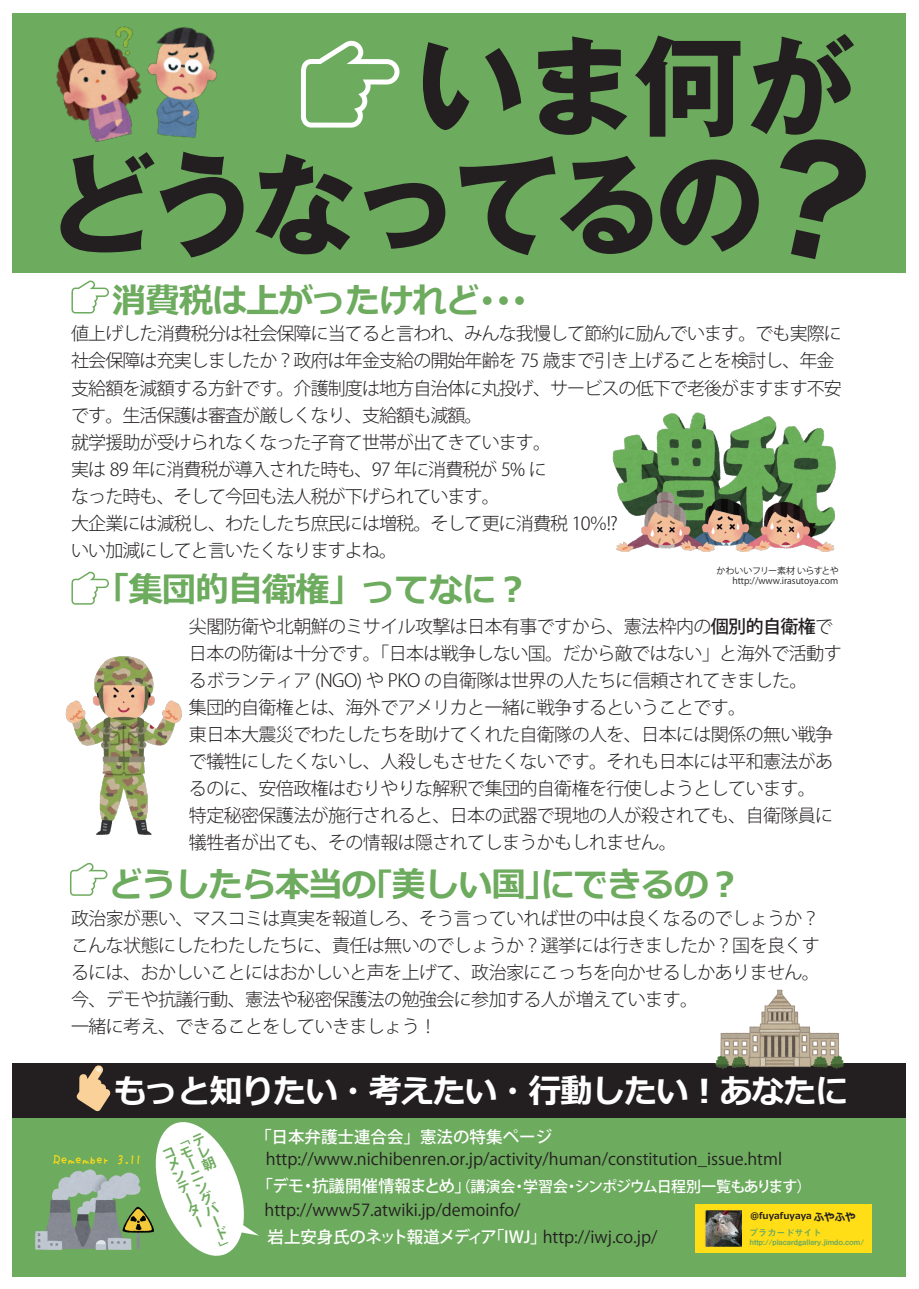
<style>
.page{position:relative;width:919px;height:1289px;background:#fff}
.page>*{position:absolute;margin:0;border:0;box-sizing:border-box;transform-origin:0 0}
.t1{font:700 109.5px "Gothic MB101 Pro";letter-spacing:-.075em;color:#231f20}
.t2{font:700 34.5px "Meiryo";letter-spacing:-.035em;color:#6dab5e}
.t3{font:700 33px "Meiryo";letter-spacing:-.035em;color:#fff}
.t4{font:300 18px/27px "Koz Go Pro";letter-spacing:-.035em;color:#231f20}
.t5{font:16.5px "Koz Go Pro";color:#231f20}
.t6{font:500 16.5px "Koz Go Pro";letter-spacing:-.025em;color:#fff}
.t7{font:500 16.5px "Koz Go Pro";color:#fff}
.t8{font:16.5px "Koz Go Pro";color:#fff}
.t9{font:500 15px "Koz Go Pro";letter-spacing:-.06em;color:#fff}
.t10{font:15px "Makiba Font BP";color:#ffdd17}
.t11{font:700 13.5px/12.6px "Koz Go Pro";color:#6dab5e;text-align:justify}
.t12{font:700 10.5px "Meiryo";color:#231f20}
.t13{font:9px "Koz Go Pro";color:#231f20}
.t14{font:9px "Midashi Go Pro MB31";color:#6dab5e}
.t15{font:9px "Koz Go Pro";letter-spacing:-.06em;color:#231f20}
.t16{font:700 9px "Meiryo";color:#231f20}
.t17{font:7.5px "Midashi Go Pro MB31";color:#6dab5e}
.s1{font-weight:500}
.s2{font-size:16.5px}
.s3{font-weight:400;color:#231f20}
</style>
<div class="page">
<div style="left:13px;top:1110px;width:893px;height:166px;background:#6dab5e"></div>
<div style="left:13px;top:13px;width:893px;height:259px;background:#6dab5e"></div>
<img style="left:612px;top:412px;width:224px;height:140px">
<img style="left:56px;top:27px;width:65px;height:115px">
<img style="left:121px;top:26px;width:96px;height:112px">
<img style="left:65px;top:656px;width:117px;height:179px">
<div style="left:13px;top:1062px;width:893px;height:55px;background:#231f20"></div>
<img style="left:35px;top:1169px;width:115px;height:81px">
<div style="left:695px;top:1203px;width:177px;height:49px;background:#ffdd17"></div>
<img style="left:707px;top:1211px;width:33px;height:34px">
<div style="left:704px;top:1208px;width:39px;height:40px;border:2px solid #ffdd17"></div>
<svg style="left:71px;top:280px;width:38px;height:34px"></svg>
<svg style="left:71px;top:571px;width:38px;height:34px"></svg>
<svg style="left:70px;top:862px;width:38px;height:34px"></svg>
<svg style="left:76px;top:1065px;width:35px;height:46px"></svg>
<svg style="left:301px;top:41px;width:98px;height:87px"></svg>
<img style="left:713px;top:989px;width:131px;height:80px">
<svg style="left:150px;top:1117px;width:109px;height:139px"></svg>
<h1 class="t1" style="left:416px;top:-4px;width:439px">いま何が</h1>
<h1 class="t1" style="left:46px;top:114px;width:719px">どうなってるの</h1>
<h2 class="t2" style="left:112px;top:276px;width:418px">消費税は上がったけれど･･･</h2>
<p class="t4" style="left:71px;top:320px;width:772px">値上げした消費税分は社会保障に当てると言われ、みんな我慢して節約に励んでいます。でも実際に社会保障は充実しましたか？政府は年金支給の開始年齢を 75 歳まで引き上げることを検討し、年金支給額を減額する方針です。介護制度は地方自治体に丸投げ、サービスの低下で老後がますます不安です。生活保護は審査が厳しくなり、支給額も減額。<br>就学援助が受けられなくなった子育て世帯が出てきています。<br>実は 89 年に消費税が導入された時も、97 年に消費税が 5% に<br>なった時も、そして今回も法人税が下げられています。<br>大企業には減税し、わたしたち庶民には増税。そして更に消費税 10％!?<br>いい加減にしてと言いたくなりますよね。</p>
<h2 class="t2" style="left:95px;top:566px;width:436px">「集団的自衛権」ってなに？</h2>
<p class="t15" style="left:716px;top:564px;width:124px">かわいいフリー素材 いらすとや</p>
<p class="t13" style="left:732px;top:575px;width:107px">http://www.irasutoya.com</p>
<p class="t4" style="left:189px;top:612px;width:654px">尖閣防衛や北朝鮮のミサイル攻撃は日本有事ですから、憲法枠内の<span class="s1">個別的自衛権</span>で日本の防衛は十分です。「日本は戦争しない国。だから敵ではない」と海外で活動するボランティア (NGO) や PKO の自衛隊は世界の人たちに信頼されてきました。<br>集団的自衛権とは、海外でアメリカと一緒に戦争するということです。<br>東日本大震災でわたしたちを助けてくれた自衛隊の人を、日本には関係の無い戦争で犠牲にしたくないし、人殺しもさせたくないです。それも日本には平和憲法があるのに、安倍政権はむりやりな解釈で集団的自衛権を行使しようとしています。<br>特定秘密保護法が施行されると、日本の武器で現地の人が殺されても、自衛隊員に犠牲者が出ても、その情報は隠されてしまうかもしれません。</p>
<h2 class="t2" style="left:108px;top:860px;width:635px">どうしたら本当の｢美しい国｣にできるの？</h2>
<p class="t4" style="left:71px;top:905px;width:750px">政治家が悪い、マスコミは真実を報道しろ、そう言っていれば世の中は良くなるのでしょうか？こんな状態にしたわたしたちに、責任は無いのでしょうか？選挙には行きましたか？国を良くするには、おかしいことにはおかしいと声を上げて、政治家にこっちを向かせるしかありません。今、デモや抗議行動、憲法や秘密保護法の勉強会に参加する人が増えています。<br>一緒に考え、できることをしていきましょう！</p>
<h3 class="t3" style="left:114px;top:1067px;width:736px">もっと知りたい・考えたい・行動したい！あなたに</h3>
<p class="t7" style="left:255px;top:1126px;width:298px">「日本弁護士連合会」憲法の特集ページ</p>
<p class="t8" style="left:112px;top:1148px;width:117px">　　　　　　　</p>
<p class="t11" style="left:173px;top:1138px;width:9px;rotate:-23deg">「モーニングバード」</p>
<p class="t11" style="left:161px;top:1149px;width:9px;rotate:-23deg">コメンテーター</p>
<p class="t5" style="left:266px;top:1148px;width:517px">http://www.nichibenren.or.jp/activity/human/constitution_issue.html</p>
<p class="t10" style="left:53px;top:1152px;width:90px">Remember 3.11</p>
<p class="t9" style="left:256px;top:1177px;width:556px"><span class="s2">「デモ・抗議開催情報まとめ」</span>（講演会・学習会・シンポジウム日程別一覧もあります）</p>
<p class="t5" style="left:264px;top:1199px;width:257px">http://www57.atwiki.jp/demoinfo/</p>
<p class="t16" style="left:750px;top:1209px;width:63px">@fuyafuyaya</p>
<p class="t12" style="left:799px;top:1209px;width:57px">　 ふやふや</p>
<p class="t14" style="left:695px;top:1225px;width:127px">　　　　　　プラカードサイト</p>
<p class="t17" style="left:705px;top:1236px;width:161px">　　　　　　http://placardgallery.jimdo.com/</p>
<p class="t6" style="left:267px;top:1226px;width:391px">岩上安身氏のネット報道メディア「IWJ」<span class="s3">http://iwj.co.jp/</span></p>
</div>
